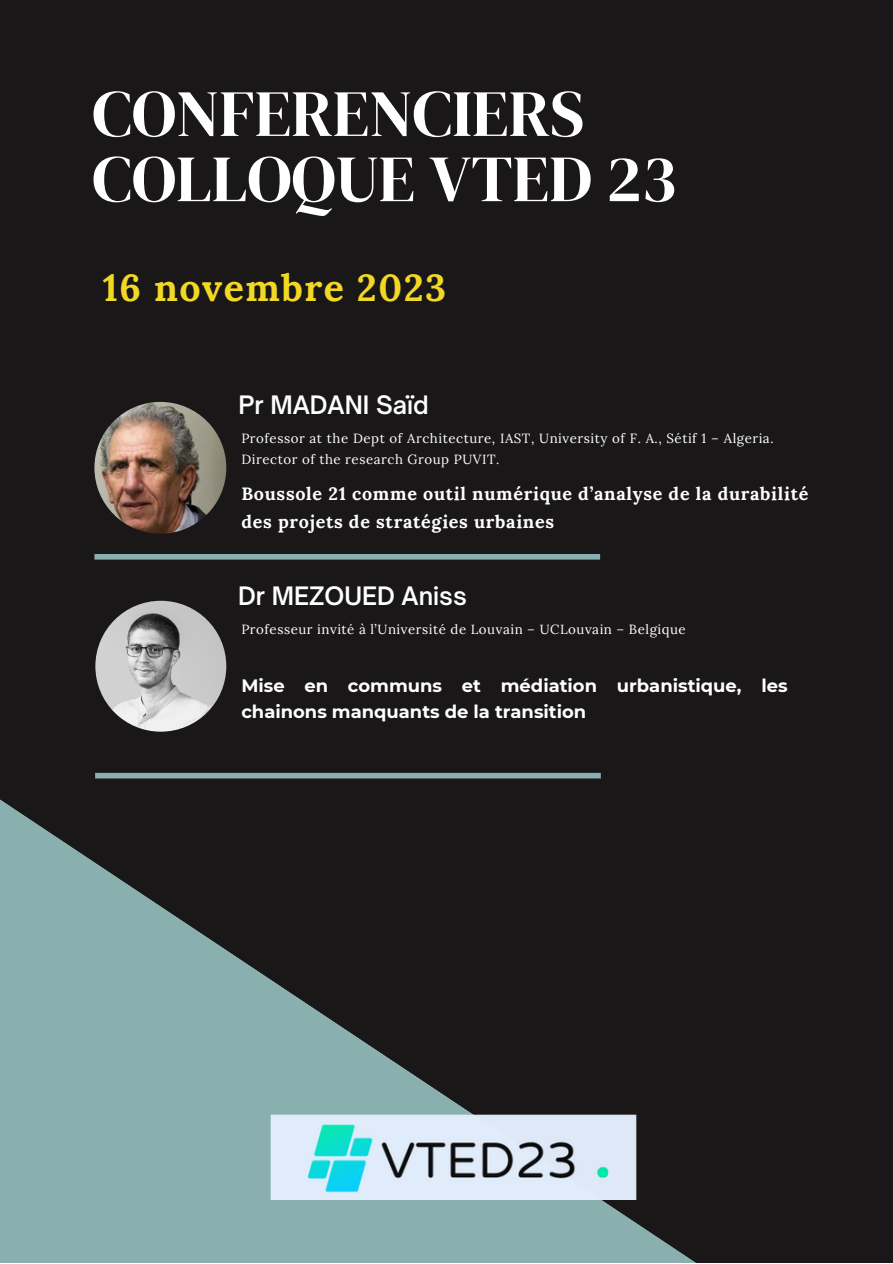
<style>
.page{position:relative;width:893px;height:1264px;background:#fff}
.page>*{position:absolute;margin:0;border:0;box-sizing:border-box;transform-origin:0 0}
.t1{font:65.85px/65.2px "DM Serif Display";color:#fff}
.t2{font:700 37.5px "Lora";letter-spacing:.04em;color:#f2d825}
.t3{font:600 24.3px "Open Sauce One";color:#fff}
.t4{font:700 17.85px/28px "Lora";letter-spacing:.04em;color:#fff}
.t5{font:700 17.85px/26.8px "Montserrat";color:#fff}
.t6{font:13.35px/21px "Lora";letter-spacing:.04em;color:#fff}
</style>
<div class="page">
<div style="left:0;top:0;width:892px;height:1262px;background:#1a1718"></div>
<svg style="left:0;top:712px;width:695px;height:550px"></svg>
<div style="left:94px;top:554px;width:506px;height:5px;background:#89afaf"></div>
<div style="left:95px;top:772px;width:505px;height:6px;background:#89afaf"></div>
<img style="left:95px;top:600px;width:131px;height:131px;border-radius:50%">
<img style="left:94px;top:402px;width:132px;height:131px;border-radius:50%">
<img style="left:269px;top:1113px;width:369px;height:85px">
<p class="t1" style="left:92px;top:80px;width:585px">CONFERENCIERS<br>COLLOQUE VTED 23</p>
<p class="t2" style="left:103px;top:263px;width:345px">16 novembre 2023</p>
<p class="t3" style="left:238px;top:390px;width:192px">Pr MADANI Saïd</p>
<p class="t6" style="left:241px;top:427px;width:533px">Professor at the Dept of Architecture, IAST, University of F. A., Sétif 1 – Algeria.<br>Director of the research Group PUVIT.</p>
<p class="t4" style="left:241px;top:479px;width:568px">Boussole 21 comme outil numérique d’analyse de la durabilité des projets de stratégies urbaines</p>
<p class="t3" style="left:238px;top:580px;width:230px">Dr MEZOUED Aniss</p>
<p class="t6" style="left:241px;top:618px;width:446px">Professeur invité à l’Université de Louvain – UCLouvain – Belgique</p>
<p class="t5" style="left:241px;top:671px;width:547px">Mise en communs et médiation urbanistique, les chainons manquants de la transition</p>
</div>
